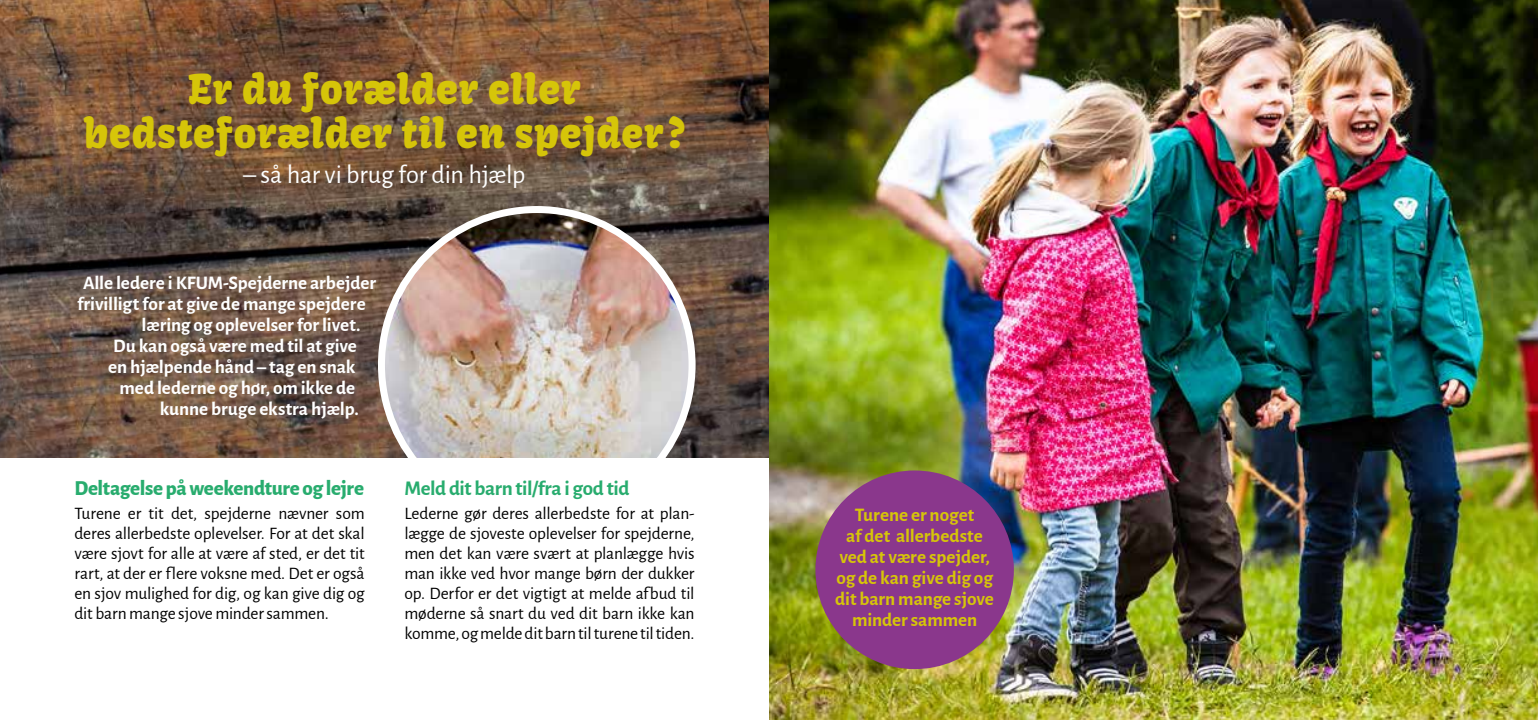
<style>
.page{position:relative;width:1538px;height:720px;background:#fff}
.page>*{position:absolute;margin:0;border:0;box-sizing:border-box;transform-origin:0 0}
.t1{font:40.25px/43.8px "Kavoon";letter-spacing:.01em;color:#d6c509;text-align:center}
.t2{font:26.25px "Alegreya Sans";letter-spacing:-.01em;color:#fff}
.t3{font:800 21px "Alegreya Sans";letter-spacing:-.015em;color:#28ac6e}
.t4{font:700 21px "Alegreya Sans";letter-spacing:-.015em;color:#28ac6e}
.t5{font:700 19.25px "Alegreya Sans";letter-spacing:-.005em;color:#fff}
.t6{font:700 19.25px/21px "Alegreya Sans";letter-spacing:-.005em;color:#d6c509;text-align:center}
.t7{font:17.5px/20.1px "Alegreya Sans";letter-spacing:-.01em;color:#000;text-align:justify}
</style>
<div class="page">
<img style="left:769px;top:0;width:769px;height:719px">
<img style="left:0;top:0;width:769px;height:458px">
<img style="left:381px;top:209px;width:311px;height:311px;border-radius:154px">
<div style="left:0;top:458px;width:769px;height:111px;background:#fff"></div>
<div style="left:815px;top:470px;width:199px;height:198px;background:#8a378c;border-radius:50%"></div>
<h1 class="t1" style="left:84px;top:68px;width:602px">Er du forælder eller bedsteforælder til en spejder?</h1>
<h2 class="t2" style="left:244px;top:157px;width:283px">– så har vi brug for din hjælp</h2>
<p class="t5" style="left:83px;top:268px;width:295px">Alle ledere i KFUM-Spejderne arbejder</p>
<p class="t5" style="left:77px;top:289px;width:290px">frivilligt for at give de mange spejdere</p>
<p class="t5" style="left:141px;top:310px;width:221px">læring og oplevelser for livet.</p>
<p class="t5" style="left:113px;top:331px;width:245px">Du kan også være med til at give</p>
<p class="t5" style="left:108px;top:352px;width:249px">en hjælpende hånd – tag en snak</p>
<p class="t5" style="left:119px;top:373px;width:237px">med lederne og hør, om ikke de</p>
<p class="t5" style="left:160px;top:394px;width:201px">kunne bruge ekstra hjælp.</p>
<p class="t3" style="left:74px;top:472px;width:291px">Deltagelse på weekendture og lejre</p>
<p class="t7" style="left:74px;top:502px;width:292px">Turene er tit det, spejderne nævner som deres allerbedste oplevelser. For at det skal være sjovt for alle at være af sted, er det tit rart, at der er flere voksne med. Det er også en sjov mulighed for dig, og kan give dig og dit barn mange sjove minder sammen.</p>
<p class="t4" style="left:404px;top:472px;width:227px">Meld dit barn til/fra i god tid</p>
<p class="t7" style="left:404px;top:502px;width:292px">Lederne gør deres allerbedste for at plan&shy;lægge de sjoveste oplevelser for spejderne, men det kan være svært at planlægge hvis man ikke ved hvor mange børn der dukker op. Derfor er det vigtigt at melde afbud til møderne så snart du ved dit barn ikke kan komme, og melde dit barn til turene til tiden.</p>
<p class="t6" style="left:835px;top:503px;width:160px">Turene er noget<br>af det allerbedste ved at være spejder, og de kan give dig og dit barn mange sjove minder sammen</p>
</div>
